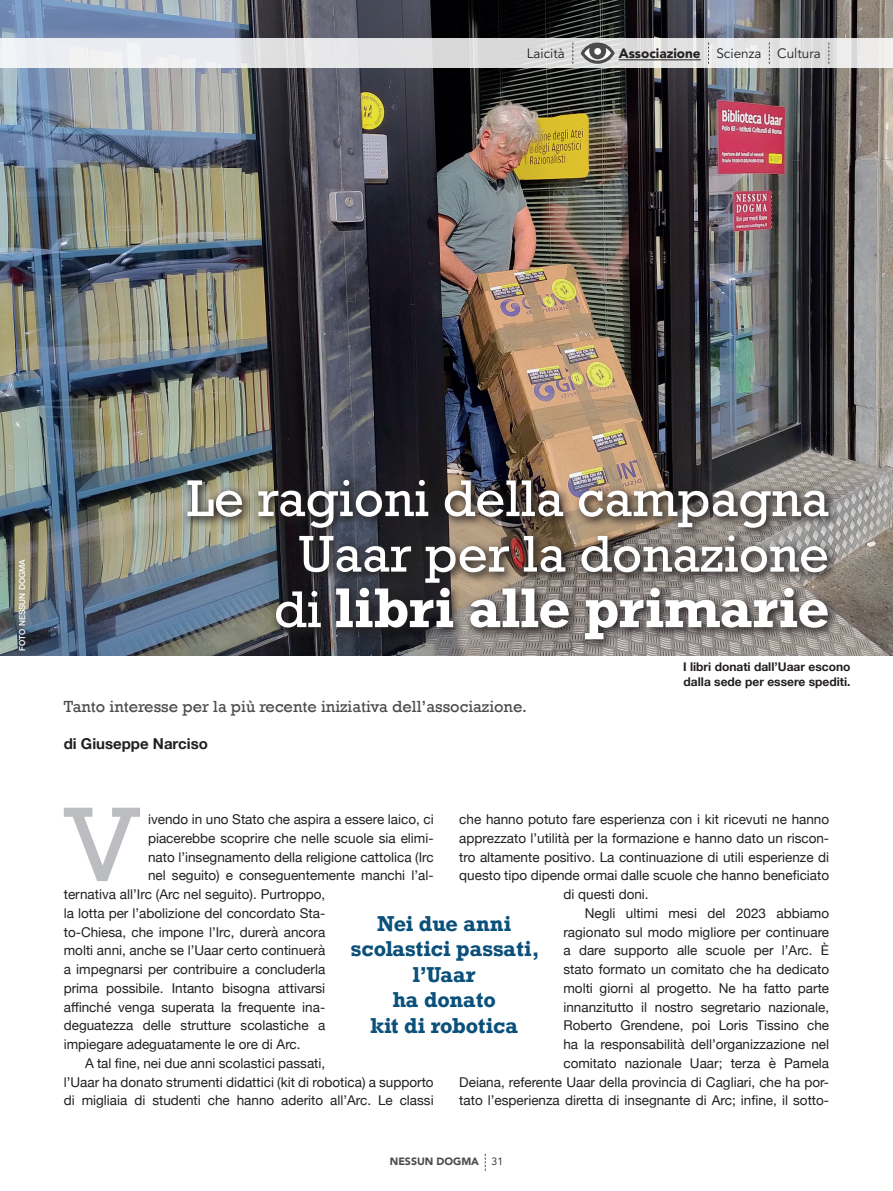
<style>
.page{position:relative;width:893px;height:1191px;background:#fff}
.page>*{position:absolute;margin:0;border:0;box-sizing:border-box;transform-origin:0 0}
.t1{font:106.95px "Rockwell";color:#bcbdc0}
.t2{font:52.5px/55.5px "Rockwell";color:#fff;text-align:right}
.t3{font:700 20.25px/25.5px "Rockwell";color:#0a507a;text-align:center}
.Sommarietto{font:16.5px "Rockwell";color:#4b4c4d}
.Testi{font:700 15px "Helvetica Neue";color:#231f20}
.Testi-2{font:13.5px/18.8px "Helvetica Neue";color:#231f20}
.t4{font:13.5px "Avenir LT Std";color:#231f20}
.Didascalia{font:700 12px/15px "Helvetica Neue";color:#231f20}
.t5{font:900 10.5px "Avenir LT Std";color:#4b4c4d}
.Crediti{font:500 8.25px "Helvetica Neue";color:#fff}
.s1{font-weight:900}
.s2{font-weight:700}
.s3{font-weight:400;color:#231f20}
</style>
<div class="page">
<svg style="left:485px;top:1153px;width:1px;height:17px"></svg>
<img style="left:0;top:0;width:893px;height:655px">
<svg style="left:0;top:38px;width:893px;height:30px;background:#e4e4e6"></svg>
<hr style="left:619px;top:59px;width:82px;height:1px;background:#231f20">
<svg style="left:572px;top:43px;width:1px;height:21px"></svg>
<svg style="left:581px;top:43px;width:34px;height:21px"></svg>
<svg style="left:584px;top:48px;width:27px;height:13px"></svg>
<div style="left:594px;top:48px;width:7px;height:7px;background:#fff;border-radius:50%"></div>
<svg style="left:708px;top:43px;width:1px;height:21px"></svg>
<svg style="left:769px;top:43px;width:1px;height:21px"></svg>
<svg style="left:828px;top:43px;width:1px;height:21px"></svg>
<div style="left:182px;top:474px;width:659px;height:177px;background:#231f20;opacity:.85"></div>
<p class="t4" style="left:527px;top:46px;width:40px">Laicità</p>
<p class="t4" style="left:619px;top:46px;width:204px"><span class="s1">Associazione</span> Scienza Cultura</p>
<p class="Crediti" style="left:15px;top:651px;width:94px;rotate:-90deg">FOTO NESSUN DOGMA</p>
<p class="t2" style="left:187px;top:471px;width:644px">Le ragioni della campagna<br>Uaar per la donazione<br>di <span class="s2">libri alle primarie</span></p>
<p class="Sommarietto" style="left:64px;top:696px;width:465px">Tanto interesse per la più recente iniziativa dell’associazione.</p>
<p class="Testi" style="left:64px;top:732px;width:146px">di Giuseppe Narciso</p>
<p class="Didascalia" style="left:683px;top:660px;width:169px">I libri donati dall’Uaar escono dalla sede per essere spediti.</p>
<p class="t1" style="left:64px;top:782px;width:77px">V</p>
<p class="Testi-2" style="left:148px;top:810px;width:287px">ivendo in uno Stato che aspira a essere laico, ci</p>
<p class="Testi-2" style="left:459px;top:810px;width:371px">che hanno potuto fare esperienza con i kit ricevuti ne hanno</p>
<p class="Testi-2" style="left:459px;top:829px;width:371px">apprezzato l’utilità per la formazione e hanno dato un riscon-</p>
<p class="Testi-2" style="left:459px;top:848px;width:371px">tro altamente positivo. La continuazione di utili esperienze di</p>
<p class="Testi-2" style="left:459px;top:867px;width:371px">questo tipo dipende ormai dalle scuole che hanno beneficiato</p>
<p class="Testi-2" style="left:563px;top:885px;width:87px">di questi doni.</p>
<p class="Testi-2" style="left:459px;top:904px;width:371px;text-align:right">Negli ultimi mesi del 2023 abbiamo<br>ragionato sul modo migliore per continuare<br>a dare supporto alle scuole per l’Arc. È<br>stato formato un comitato che ha dedicato<br>molti giorni al progetto. Ne ha fatto parte<br>innanzitutto il nostro segretario nazionale,<br>Roberto Grendene, poi Loris Tissino che<br>ha la responsabilità dell’organizzazione nel<br>comitato nazionale Uaar; terza è Pamela<br>Deiana, referente Uaar della provincia di Cagliari, che ha por&shy;tato l’esperienza diretta di insegnante di Arc; infine, il sotto-</p>
<p class="Testi-2" style="left:148px;top:829px;width:287px">piacerebbe scoprire che nelle scuole sia elimi-</p>
<p class="Testi-2" style="left:148px;top:848px;width:287px">nato l’insegnamento della religione cattolica (Irc</p>
<p class="Testi-2" style="left:148px;top:867px;width:287px">nel seguito) e conseguentemente manchi l’al-</p>
<p class="Testi-2" style="left:64px;top:885px;width:263px">ternativa all’Irc (Arc nel seguito). Purtroppo,</p>
<p class="Testi-2" style="left:64px;top:904px;width:263px">la lotta per l’abolizione del concordato Sta-</p>
<p class="Testi-2" style="left:64px;top:923px;width:263px">to-Chiesa, che impone l’Irc, durerà ancora</p>
<p class="Testi-2" style="left:64px;top:942px;width:263px">molti anni, anche se l’Uaar certo continuerà</p>
<p class="Testi-2" style="left:64px;top:960px;width:263px">a impegnarsi per contribuire a concluderla</p>
<p class="Testi-2" style="left:64px;top:979px;width:263px">prima possibile. Intanto bisogna attivarsi</p>
<p class="Testi-2" style="left:64px;top:998px;width:263px">affinché venga superata la frequente ina-</p>
<p class="Testi-2" style="left:64px;top:1017px;width:263px">deguatezza delle strutture scolastiche a</p>
<p class="Testi-2" style="left:64px;top:1035px;width:238px">impiegare adeguatamente le ore di Arc.</p>
<p class="Testi-2" style="left:64px;top:1054px;width:371px;text-indent:21px">A tal fine, nei due anni scolastici passati,<br>l’Uaar ha donato strumenti didattici (kit di robotica) a supporto di migliaia di studenti che hanno aderito all’Arc. Le classi</p>
<p class="t3" style="left:351px;top:910px;width:190px">Nei due anni scolastici passati, l’Uaar<br>ha donato<br>kit di robotica</p>
<p class="t5" style="left:390px;top:1155px;width:115px">NESSUN DOGMA <span class="s3">31</span></p>
</div>
